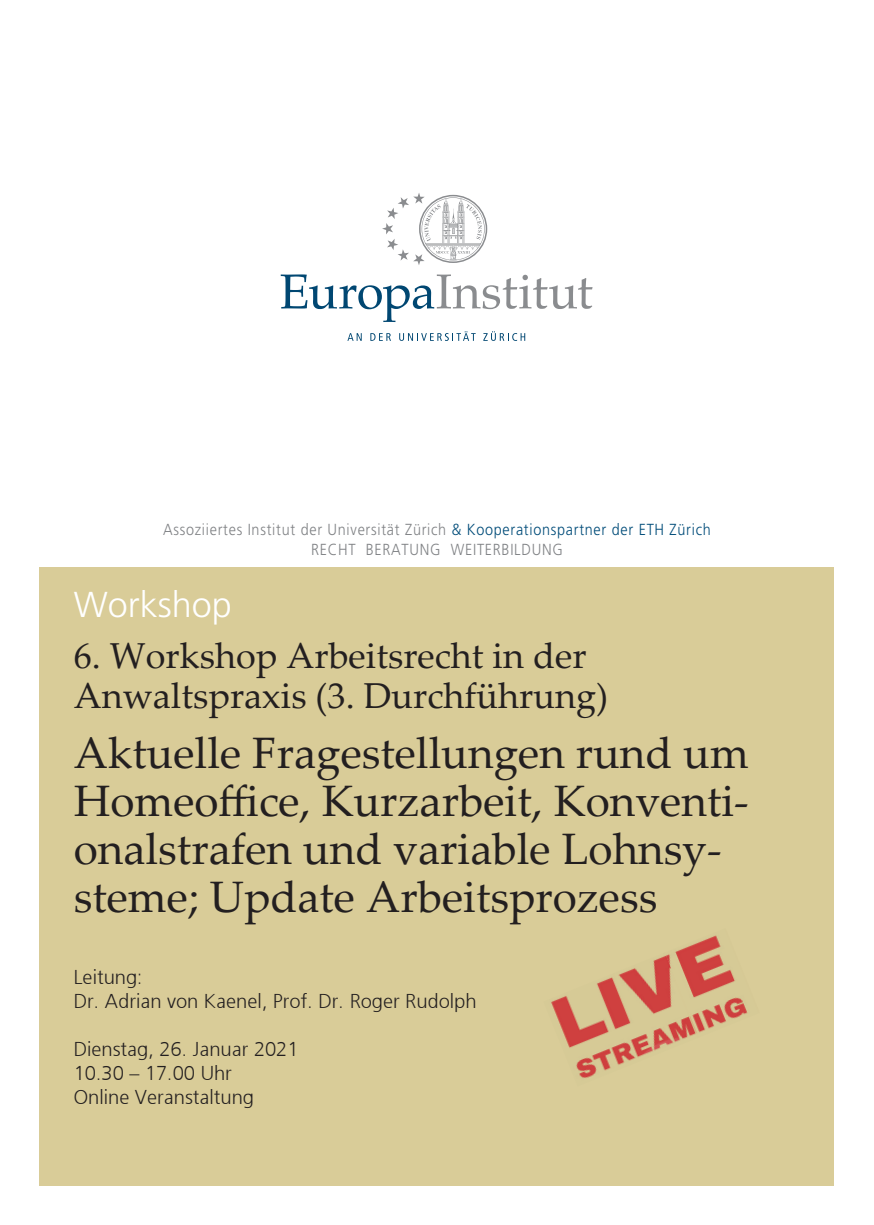
<style>
.page{position:relative;width:874px;height:1225px;background:#fff}
.page>*{position:absolute;margin:0;border:0;box-sizing:border-box;transform-origin:0 0}
.t1{font:44px/48px "Palatino Linotype";color:#231f20}
.t2{font:36px/40px "Palatino Linotype";color:#231f20}
.t3{font:300 36px "Frutiger LT Pro";color:#fff}
.t4{font:300 20px/24px "Frutiger 45";color:#231f20}
.t5{font:300 16px/20px "Frutiger LT Pro";letter-spacing:.05em;color:#808285;text-align:center;scale:.9 1}
.s1{color:#004c79}
</style>
<div class="page">
<div style="left:40px;top:567px;width:793px;height:618px;background:#d9cc98"></div>
<svg style="left:347px;top:333px;width:14px;height:8px"></svg>
<svg style="left:370px;top:333px;width:21px;height:8px"></svg>
<svg style="left:399px;top:331px;width:76px;height:10px"></svg>
<svg style="left:483px;top:331px;width:42px;height:10px"></svg>
<svg style="left:280px;top:274px;width:312px;height:48px"></svg>
<svg style="left:382px;top:193px;width:105px;height:72px"></svg>
<img style="left:551px;top:956px;width:137px;height:122px">
<img style="left:664px;top:935px;width:84px;height:102px">
<p class="t5" style="left:163px;top:519px;width:610px">Assoziiertes Institut der Universität Zürich <span class="s1">&amp; Kooperationspartner der ETH Zürich<br></span>RECHT BERATUNG WEITERBILDUNG</p>
<p class="t3" style="left:74px;top:583px;width:160px">Workshop</p>
<p class="t2" style="left:74px;top:634px;width:535px">6. Workshop Arbeitsrecht in der<br>Anwaltspraxis (3. Durchführung)</p>
<p class="t1" style="left:74px;top:727px;width:676px">Aktuelle Fragestellungen rund um Homeoffice, Kurzarbeit, Konventi&shy;onalstrafen und variable Lohnsy&shy;steme; Update Arbeitsprozess</p>
<p class="t4" style="left:74px;top:964px;width:404px">Leitung:<br>Dr. Adrian von Kaenel, Prof. Dr. Roger Rudolph</p>
<p class="t4" style="left:74px;top:1036px;width:226px">Dienstag, 26. Januar 2021<br>10.30 – 17.00 Uhr<br>Online Veranstaltung</p>
</div>
